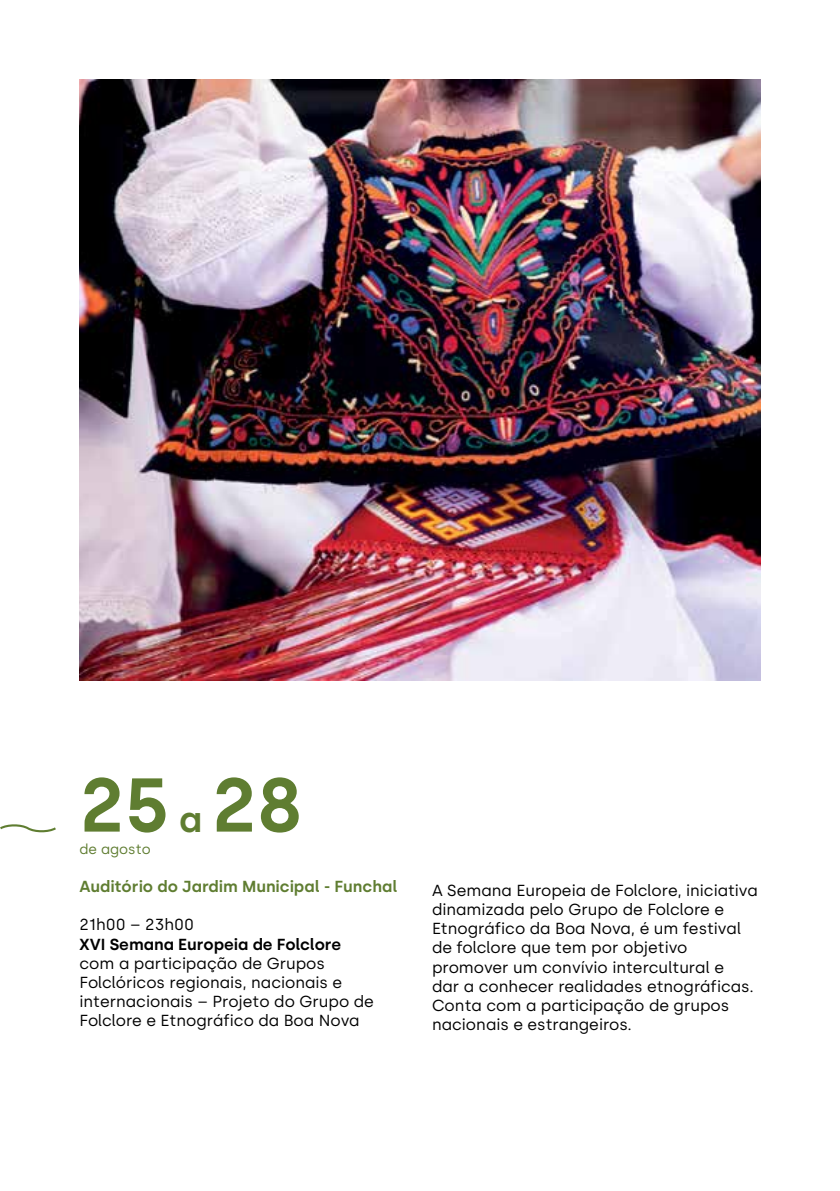
<style>
.page{position:relative;width:840px;height:1191px;background:#fff}
.page>*{position:absolute;margin:0;border:0;box-sizing:border-box;transform-origin:0 0}
.t1{font:600 76px "Silka";color:#5f7d31}
.t2{font:16px/19.2px "Silka";color:#000}
.t3{font:600 16px "Silka";color:#5f7d31}
.t4{font:600 16px "Silka";color:#000}
.t5{font:14px "Silka";color:#5f7d31}
.s1{font-size:36px}
</style>
<div class="page">
<svg style="left:0;top:824px;width:56px;height:9px"></svg>
<img style="left:79px;top:79px;width:681px;height:601px">
<h1 class="t1" style="left:79px;top:759px;width:225px">25 <span class="s1">a</span> 28</h1>
<p class="t5" style="left:79px;top:840px;width:73px">de agosto</p>
<p class="t3" style="left:79px;top:877px;width:319px">Auditório do Jardim Municipal - Funchal</p>
<p class="t2" style="left:79px;top:915px;width:116px">21h00 – 23h00</p>
<p class="t4" style="left:79px;top:934px;width:263px">XVI Semana Europeia de Folclore</p>
<p class="t2" style="left:79px;top:953px;width:296px">com a participação de Grupos Folclóricos regionais, nacionais e internacionais – Projeto do Grupo de Folclore e Etnográfico da Boa Nova</p>
<p class="t2" style="left:432px;top:880px;width:327px">A Semana Europeia de Folclore, iniciativa dinamizada pelo Grupo de Folclore e Etnográfico da Boa Nova, é um festival de folclore que tem por objetivo promover um convívio intercultural e<br>dar a conhecer realidades etnográficas.<br>Conta com a participação de grupos nacionais e estrangeiros.</p>
</div>
